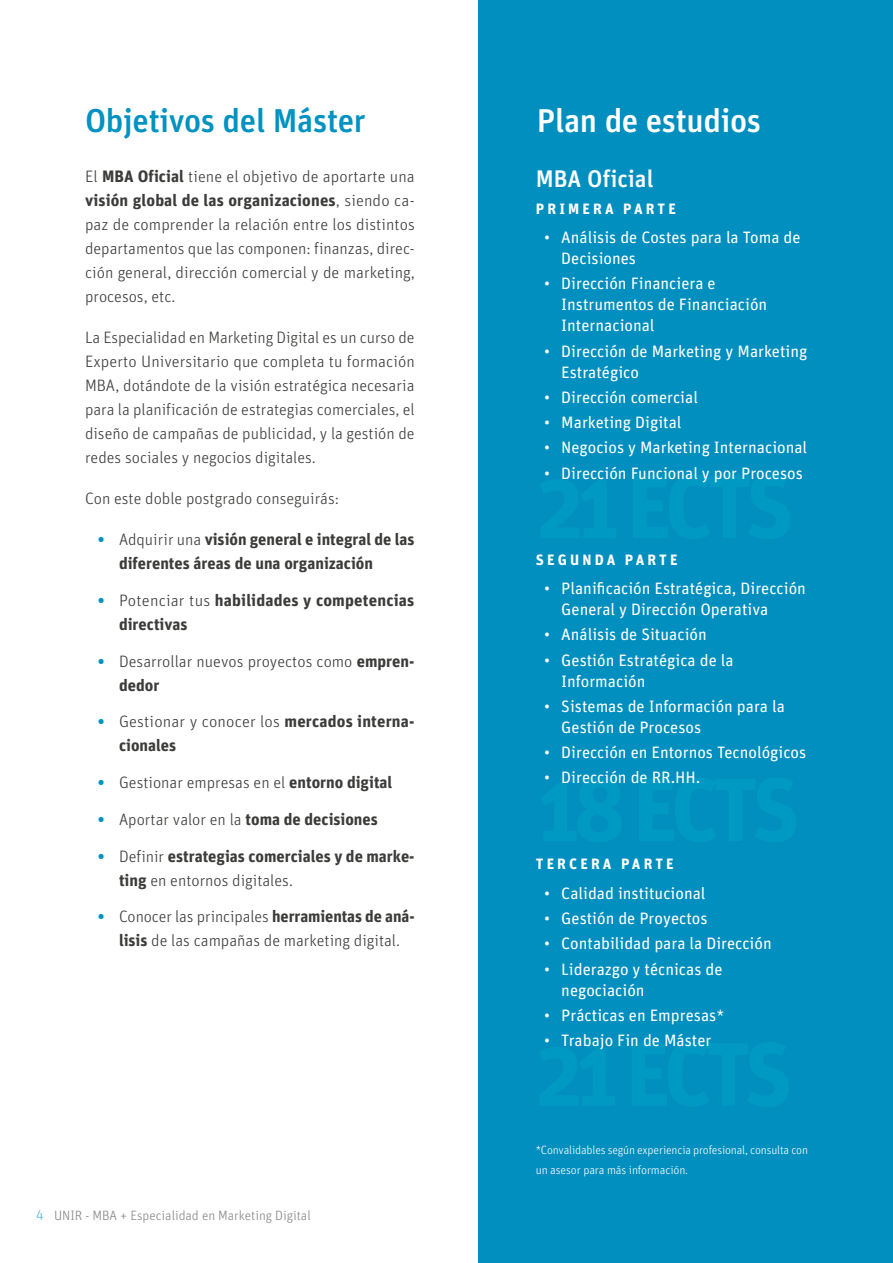
<style>
.page{position:relative;width:893px;height:1263px;background:#fff}
.page>*{position:absolute;margin:0;border:0;box-sizing:border-box;transform-origin:0 0}
.t1{font:500 33px "Unit OT";letter-spacing:-.01em;color:#0092c0}
.t2{font:500 33px "Unit OT";letter-spacing:-.01em;color:#fff}
.t3{font:500 24px "Unit OT";color:#fff}
.t4{font:300 16.5px/24px "Unit OT";color:#3c3c3b;text-align:justify}
.t5{font:16.5px/21px "Unit OT";color:#fff}
.t6{font:700 16.5px/24px "Unit OT";color:#3c3c3b}
.t7{font:700 15px "Unit OT";letter-spacing:.21em;color:#fff}
.t8{font:300 13.5px "Unit OT";color:#878787}
.t9{font:300 12px/19.5px "Unit OT";letter-spacing:-.015em;color:#fff}
.s1{font-weight:700}
.s2{color:#0092c0}
.s3{font-weight:300}
.s4{font-weight:700;color:#0092c0}
.s5{color:#4eaece}
</style>
<div class="page">
<div style="left:478px;top:0;width:415px;height:1263px;background:#008fbe"></div>
<h1 class="t1" style="left:85px;top:100px;width:282px">Objetivos del Máster</h1>
<p class="t4" style="left:85px;top:164px;width:331px">El <span class="s1">MBA Oficial</span> tiene el objetivo de aportarte una <span class="s1">visión global de las organizaciones</span>, siendo ca&shy;paz de comprender la relación entre los distintos departamentos que las componen: finanzas, direc&shy;ción general, dirección comercial y de marketing, procesos, etc.</p>
<p class="t4" style="left:85px;top:325px;width:331px">La Especialidad en Marketing Digital es un curso de Experto Universitario que completa tu formación MBA, dotándote de la visión estratégica necesaria para la planificación de estrategias comerciales, el diseño de campañas de publicidad, y la gestión de redes sociales y negocios digitales.</p>
<p class="t4" style="left:85px;top:486px;width:255px">Con este doble postgrado conseguirás:</p>
<p class="t6" style="left:119px;top:527px;width:297px;text-indent:-21px"><span class="s2">•</span> <span class="s3">Adquirir una</span> visión general e integral de las diferentes áreas de una organización</p>
<p class="t6" style="left:119px;top:588px;width:297px;text-indent:-21px"><span class="s2">•</span> <span class="s3">Potenciar tus</span> habilidades y competencias directivas</p>
<p class="t4" style="left:119px;top:649px;width:297px;text-indent:-21px"><span class="s4">•</span> Desarrollar nuevos proyectos como <span class="s1">empren&shy;dedor</span></p>
<p class="t6" style="left:119px;top:709px;width:297px;text-indent:-21px"><span class="s2">•</span> <span class="s3">Gestionar y conocer los</span> mercados interna&shy;cionales</p>
<p class="t4" style="left:98px;top:770px;width:296px"><span class="s4">•</span> Gestionar empresas en el <span class="s1">entorno digital</span></p>
<p class="t4" style="left:98px;top:807px;width:282px"><span class="s4">•</span> Aportar valor en la <span class="s1">toma de decisiones</span></p>
<p class="t6" style="left:119px;top:844px;width:297px;text-indent:-21px"><span class="s2">•</span> <span class="s3">Definir</span> estrategias comerciales y de marke&shy;ting <span class="s3">en entornos digitales.</span></p>
<p class="t4" style="left:98px;top:905px;width:318px;text-align:center"><span class="s4">•</span> Conocer las principales <span class="s1">herramientas de aná&shy;lisis</span> de las campañas de marketing digital.</p>
<p class="t8" style="left:36px;top:1207px;width:276px"><span class="s5">4</span> UNIR - MBA + Especialidad en Marketing Digital</p>
<h1 class="t2" style="left:537px;top:100px;width:226px">Plan de estudios</h1>
<h2 class="t3" style="left:536px;top:163px;width:119px">MBA Oficial</h2>
<p class="t7" style="left:536px;top:199px;width:141px">PRIMERA PARTE</p>
<p class="t5" style="left:561px;top:227px;width:241px;text-indent:-17px">• Análisis de Costes para la Toma de<br>Decisiones</p>
<p class="t5" style="left:561px;top:273px;width:207px;text-indent:-17px">• Dirección Financiera e<br>Instrumentos de Financiación<br>Internacional</p>
<p class="t5" style="left:561px;top:340px;width:248px;text-indent:-17px">• Dirección de Marketing y Marketing<br>Estratégico</p>
<p class="t5" style="left:544px;top:386px;width:155px">• Dirección comercial</p>
<p class="t5" style="left:544px;top:412px;width:139px">• Marketing Digital</p>
<p class="t5" style="left:544px;top:437px;width:264px">• Negocios y Marketing Internacional</p>
<p class="t5" style="left:544px;top:462px;width:260px">• Dirección Funcional y por Procesos</p>
<p class="t7" style="left:536px;top:550px;width:143px">SEGUNDA PARTE</p>
<p class="t5" style="left:561px;top:578px;width:246px;text-indent:-17px">• Planificación Estratégica, Dirección<br>General y Dirección Operativa</p>
<p class="t5" style="left:544px;top:624px;width:164px">• Análisis de Situación</p>
<p class="t5" style="left:561px;top:649px;width:174px;text-indent:-17px">• Gestión Estratégica de la<br>Información</p>
<p class="t5" style="left:561px;top:695px;width:225px;text-indent:-17px">• Sistemas de Información para la<br>Gestión de Procesos</p>
<p class="t5" style="left:544px;top:742px;width:263px">• Dirección en Entornos Tecnológicos</p>
<p class="t5" style="left:544px;top:767px;width:158px">• Dirección de RR.HH.</p>
<p class="t7" style="left:536px;top:854px;width:139px">TERCERA PARTE</p>
<p class="t5" style="left:544px;top:882px;width:163px">• Calidad institucional</p>
<p class="t5" style="left:544px;top:908px;width:165px">• Gestión de Proyectos</p>
<p class="t5" style="left:544px;top:933px;width:229px">• Contabilidad para la Dirección</p>
<p class="t5" style="left:561px;top:958px;width:163px;text-indent:-17px">• Liderazgo y técnicas de negociación</p>
<p class="t5" style="left:544px;top:1004px;width:182px">• Prácticas en Empresas*</p>
<p class="t5" style="left:544px;top:1030px;width:169px">• Trabajo Fin de Máster</p>
<p class="t9" style="left:536px;top:1140px;width:274px">*Convalidables según experiencia profesional, consulta con un asesor para más información.</p>
</div>
